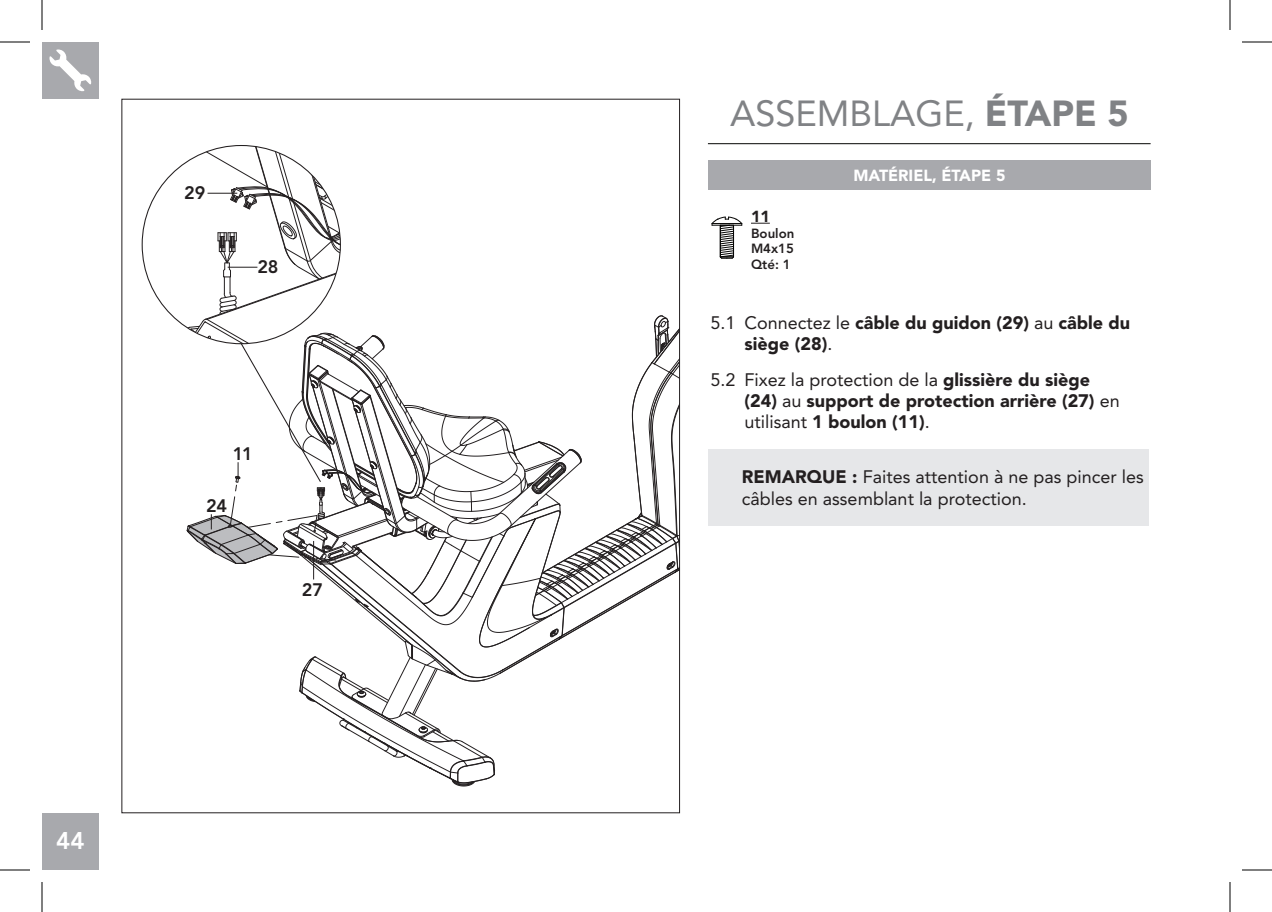
<style>
.page{position:relative;width:1272px;height:912px;background:#fff}
.page>*{position:absolute;margin:0;border:0;box-sizing:border-box;transform-origin:0 0}
.t1{font:36px "Avenir LT Std";color:#808285}
.t2{font:800 24px "Avenir LT Std";color:#fff}
.t3{font:900 18px/21px "Avenir LT Std";color:#231f20}
.Text_Box{font:18px/21.6px "Avenir LT Std";color:#231f20}
.t4{font:800 18px "Avenir LT Std";letter-spacing:-.005em;color:#231f20}
.Text_Box-2{font:900 16px "Avenir LT Std";color:#fff}
.t5{font:900 15.8px "Avenir LT Std";color:#231f20}
.t6{font:800 13.2px/15.8px "Avenir LT Std";color:#231f20;text-align:justify}
.s1{font-weight:900}
.s2{font-weight:400}
</style>
<div class="page">
<div style="left:42px;top:813px;width:57px;height:57px;background:#a8a9ad"></div>
<hr style="left:708px;top:143px;width:443px;height:1px;background:#040503">
<svg style="left:42px;top:42px;width:57px;height:57px;background:#b5b5b9"></svg>
<div style="left:708px;top:449px;width:440px;height:76px;background:#e6e7e9"></div>
<div style="left:708px;top:160px;width:443px;height:29px;background:#a8a9ad"></div>
<svg style="left:751px;top:223px;width:19px;height:1px"></svg>
<svg style="left:711px;top:216px;width:32px;height:43px"></svg>
<svg style="left:144px;top:146px;width:536px;height:654px"></svg>
<hr style="left:313px;top:541px;width:1px;height:39px;background:#231f20">
<hr style="left:0;top:42px;width:30px;height:1px;background:#000">
<hr style="left:1242px;top:42px;width:30px;height:1px;background:#000">
<hr style="left:0;top:870px;width:30px;height:1px;background:#000">
<hr style="left:1242px;top:870px;width:30px;height:1px;background:#000">
<hr style="left:42px;top:0;width:1px;height:30px;background:#000">
<hr style="left:42px;top:882px;width:1px;height:30px;background:#000">
<hr style="left:1230px;top:0;width:1px;height:30px;background:#000">
<hr style="left:1230px;top:882px;width:1px;height:30px;background:#000">
<h2 class="t2" style="left:56px;top:826px;width:30px">44</h2>
<p class="t4" style="left:184px;top:182px;width:23px">29</p>
<p class="t4" style="left:257px;top:256px;width:23px">28</p>
<p class="t4" style="left:233px;top:443px;width:21px">11</p>
<p class="t4" style="left:206px;top:495px;width:23px">24</p>
<p class="t4" style="left:302px;top:579px;width:23px">27</p>
<p class="t1" style="left:730px;top:93px;width:400px">ASSEMBLAGE, <span class="s1">ÉTAPE 5</span></p>
<p class="t5" style="left:751px;top:207px;width:20px">11</p>
<p class="t6" style="left:751px;top:225px;width:45px">Boulon M4x15<br>Qté: 1</p>
<p class="Text_Box-2" style="left:854px;top:165px;width:154px">MATÉRIEL, ÉTAPE 5</p>
<p class="t3" style="left:744px;top:313px;width:387px;text-indent:-34px"><span class="s2">5.1 Connectez le</span> câble du guidon (29) <span class="s2">au</span> câble du siège (28)<span class="s2">.</span></p>
<p class="t3" style="left:744px;top:369px;width:377px;text-indent:-34px"><span class="s2">5.2 Fixez la protection de la</span> glissière du siège (24) <span class="s2">au</span> support de protection arrière (27) <span class="s2">en utilisant</span> 1 boulon (11)<span class="s2">.</span></p>
<p class="Text_Box" style="left:742px;top:466px;width:403px"><span class="s1">REMARQUE :</span> Faites attention à ne pas pincer les câbles en assemblant la protection.</p>
</div>
